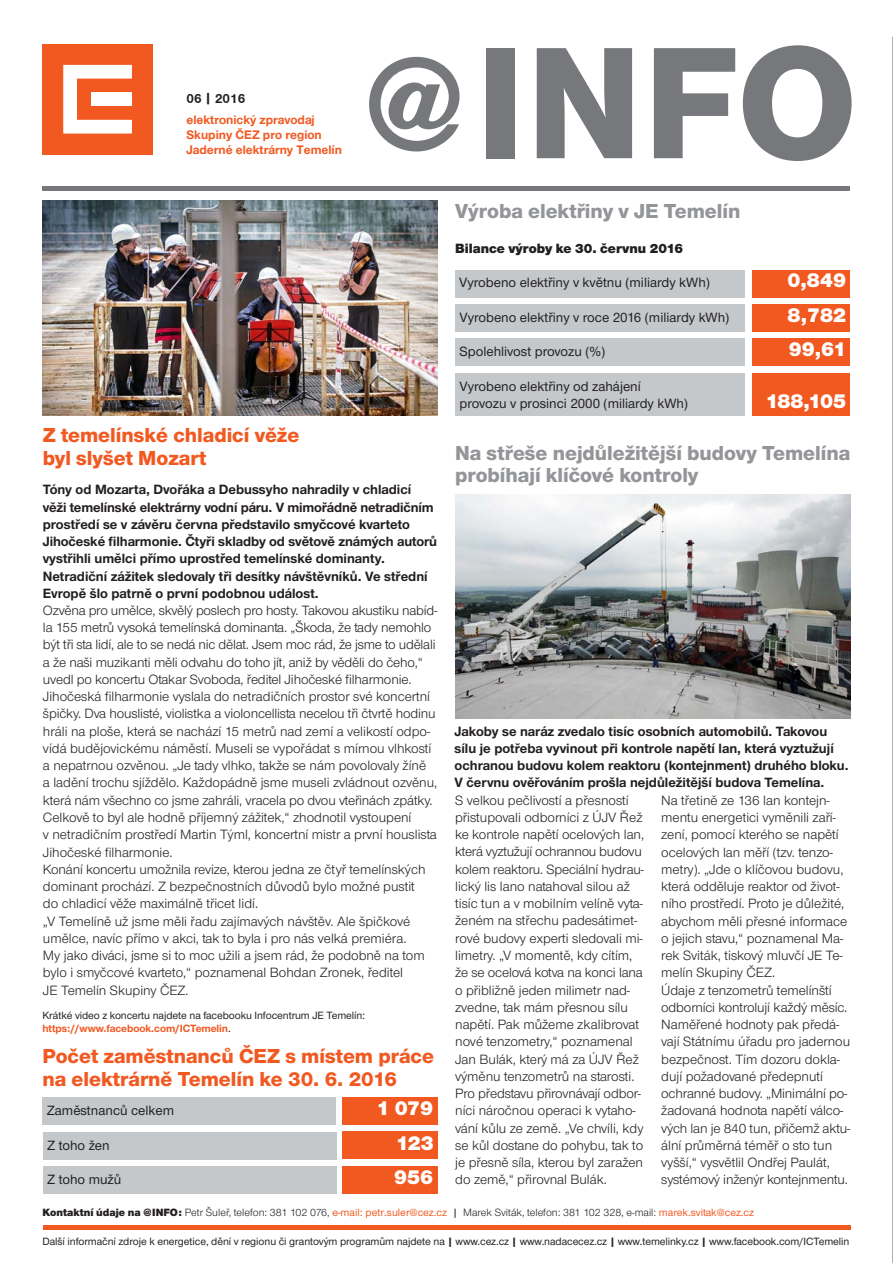
<style>
.page{position:relative;width:893px;height:1263px;background:#fff}
.page>*{position:absolute;margin:0;border:0;box-sizing:border-box;transform-origin:0 0}
.t1{font:800 165px "Nimbus CEZCE";color:#76787b}
.t2{font:800 21px/22.5px "Nimbus CEZOT";color:#f15921}
.t3{font:800 21px/22.5px "Nimbus CEZOT";color:#939598}
.t4{font:900 21px "Nimbus CEZOT";color:#fff}
.t5{font:13.95px/17.2px "Nimbus CEZOT";color:#231f20}
.t6{font:700 13.95px/17.2px "Nimbus CEZOT";color:#231f20}
.t7{font:500 13.95px/17.2px "Nimbus CEZOT";color:#231f20}
.t8{font:900 13.95px "Nimbus CEZOT";color:#231f20}
.t9{font:700 13.5px "Nimbus CEZ";color:#231f20}
.t10{font:700 12.75px/15.3px "Nimbus CEZ";color:#f15921}
.t11{font:500 10.95px/12.8px "Nimbus CEZOT";letter-spacing:-.005em;color:#231f20}
.t12{font:10.95px "Nimbus CEZOT";color:#231f20}
.s1{font-size:135px}
.s2{font-weight:700;color:#f15921}
.s3{font-weight:900}
.s4{font-weight:500;color:#f15921}
.s5{font-family:"Nimbus CEZ";font-weight:500}
.s6{font-family:"Nimbus CEZ";font-weight:700}
</style>
<div class="page">
<hr style="left:892px;top:37px;width:1px;height:1226px;background:#636366">
<div style="left:42px;top:44px;width:111px;height:110px;background:#f15921"></div>
<svg style="left:63px;top:65px;width:69px;height:69px"></svg>
<div style="left:91px;top:92px;width:40px;height:14px;background:#fff"></div>
<hr style="left:43px;top:187px;width:807px;height:4px;background:#76787b">
<hr style="left:43px;top:1225px;width:807px;height:4px;background:#f15921">
<img style="left:43px;top:201px;width:394px;height:215px">
<div style="left:43px;top:1097px;width:293px;height:28px;background:#c4c8cb"></div>
<div style="left:342px;top:1097px;width:96px;height:28px;background:#f15921"></div>
<div style="left:43px;top:1132px;width:293px;height:27px;background:#c4c8cb"></div>
<div style="left:342px;top:1131px;width:96px;height:28px;background:#f15921"></div>
<div style="left:43px;top:1166px;width:293px;height:28px;background:#c4c8cb"></div>
<div style="left:342px;top:1166px;width:96px;height:28px;background:#f15921"></div>
<div style="left:455px;top:270px;width:289px;height:27px;background:#c4c8cb"></div>
<div style="left:455px;top:338px;width:289px;height:28px;background:#c4c8cb"></div>
<div style="left:455px;top:373px;width:289px;height:43px;background:#c4c8cb"></div>
<div style="left:752px;top:270px;width:98px;height:27px;background:#f15921"></div>
<div style="left:752px;top:338px;width:98px;height:28px;background:#f15921"></div>
<div style="left:752px;top:373px;width:98px;height:43px;background:#f15921"></div>
<div style="left:455px;top:304px;width:289px;height:28px;background:#c4c8cb"></div>
<div style="left:752px;top:304px;width:98px;height:28px;background:#f15921"></div>
<img style="left:455px;top:494px;width:395px;height:224px">
<p class="t9" style="left:186px;top:90px;width:60px">06 | 2016</p>
<p class="t10" style="left:186px;top:112px;width:157px">elektronický zpravodaj<br>Skupiny ČEZ pro region<br>Jaderné elektrárny Temelín</p>
<h1 class="t1" style="left:365px;top:8px;width:494px"><span class="s1">@</span>INFO</h1>
<h2 class="t3" style="left:455px;top:200px;width:287px">Výroba elektřiny v JE Temelín</h2>
<p class="t8" style="left:455px;top:240px;width:229px">Bilance výroby ke 30. červnu 2016</p>
<p class="t7" style="left:459px;top:274px;width:252px">Vyrobeno elektřiny v květnu (miliardy kWh)</p>
<h2 class="t4" style="left:788px;top:268px;width:60px">0,849</h2>
<p class="t7" style="left:459px;top:308px;width:271px">Vyrobeno elektřiny v roce 2016 (miliardy kWh)</p>
<h2 class="t4" style="left:788px;top:302px;width:60px">8,782</h2>
<p class="t7" style="left:459px;top:343px;width:147px">Spolehlivost provozu (%)</p>
<p class="t7" style="left:459px;top:377px;width:230px">Vyrobeno elektřiny od zahájení provozu v prosinci 2000 (miliardy kWh)</p>
<h2 class="t4" style="left:789px;top:337px;width:59px">99,61</h2>
<h2 class="t4" style="left:765px;top:389px;width:82px">188,105</h2>
<h2 class="t2" style="left:43px;top:424px;width:258px">Z temelínské chladicí věže byl slyšet Mozart</h2>
<p class="t6" style="left:43px;top:481px;width:396px">Tóny od Mozarta, Dvořáka a Debussyho nahradily v chladicí věži temelínské elektrárny vodní páru. V mimořádně netradičním prostředí se v závěru června představilo smyčcové kvarteto Jihočeské filharmonie. Čtyři skladby od světově známých autorů vystřihli umělci přímo uprostřed temelínské dominanty.<br>Netradiční zážitek sledovaly tři desítky návštěvníků. Ve střední Evropě šlo patrně o první podobnou událost.</p>
<p class="t5" style="left:43px;top:602px;width:396px">Ozvěna pro umělce, skvělý poslech pro hosty. Takovou akustiku nabíd&shy;la 155 metrů vysoká temelínská dominanta. „Škoda, že tady nemohlo být tři sta lidí, ale to se nedá nic dělat. Jsem moc rád, že jsme to udělali a že naši muzikanti měli odvahu do toho jít, aniž by věděli do čeho,“ uvedl po koncertu Otakar Svoboda, ředitel Jihočeské filharmonie.<br>Jihočeská filharmonie vyslala do netradičních prostor své koncertní špičky. Dva houslisté, violistka a violoncellista necelou tři čtvrtě hodinu hráli na ploše, která se nachází 15 metrů nad zemí a velikostí odpo&shy;vídá budějovickému náměstí. Museli se vypořádat s mírnou vlhkostí a nepatrnou ozvěnou. „Je tady vlhko, takže se nám povolovaly žíně<br>a ladění trochu sjíždělo. Každopádně jsme museli zvládnout ozvěnu, která nám všechno co jsme zahráli, vracela po dvou vteřinách zpátky.<br>Celkově to byl ale hodně příjemný zážitek,“ zhodnotil vystoupení<br>v netradičním prostředí Martin Týml, koncertní mistr a první houslista Jihočeské filharmonie.<br>Konání koncertu umožnila revize, kterou jedna ze čtyř temelínských dominant prochází. Z bezpečnostních důvodů bylo možné pustit<br>do chladicí věže maximálně třicet lidí.<br>„V Temelíně už jsme měli řadu zajímavých návštěv. Ale špičkové umělce, navíc přímo v akci, tak to byla i pro nás velká premiéra.<br>My jako diváci, jsme si to moc užili a jsem rád, že podobně na tom bylo i smyčcové kvarteto,“ poznamenal Bohdan Zronek, ředitel<br>JE Temelín Skupiny ČEZ.</p>
<p class="t11" style="left:43px;top:1009px;width:324px">Krátké video z koncertu najdete na facebooku Infocentrum JE Temelín: <span class="s2">https://www.facebook.com/ICTemelin</span>.</p>
<h2 class="t2" style="left:43px;top:1045px;width:393px">Počet zaměstnanců ČEZ s místem práce na elektrárně Temelín ke 30. 6. 2016</h2>
<p class="t7" style="left:47px;top:1102px;width:129px">Zaměstnanců celkem</p>
<h2 class="t4" style="left:377px;top:1096px;width:58px">1 079</h2>
<p class="t7" style="left:47px;top:1136px;width:64px">Z toho žen</p>
<h2 class="t4" style="left:396px;top:1130px;width:40px">123</h2>
<p class="t7" style="left:47px;top:1171px;width:76px">Z toho mužů</p>
<h2 class="t4" style="left:394px;top:1165px;width:41px">956</h2>
<h2 class="t3" style="left:455px;top:441px;width:397px">Na střeše nejdůležitější budovy Temelína probíhají klíčové kontroly</h2>
<p class="t6" style="left:455px;top:722px;width:396px">Jakoby se naráz zvedalo tisíc osobních automobilů. Takovou sílu je potřeba vyvinout při kontrole napětí lan, která vyztužují ochranou budovu kolem reaktoru (kontejnment) druhého bloku.<br>V červnu ověřováním prošla nejdůležitější budova Temelína.</p>
<p class="t5" style="left:455px;top:791px;width:191px">S velkou pečlivostí a přesností přistupovali odborníci z ÚJV Řež ke kontrole napětí ocelových lan, která vyztužují ochrannou budovu kolem reaktoru. Speciální hydrau&shy;lický lis lano natahoval silou až tisíc tun a v mobilním velíně vyta&shy;ženém na střechu padesátimet&shy;rové budovy experti sledovali mi&shy;limetry. „V momentě, kdy cítím, že se ocelová kotva na konci lana o přibližně jeden milimetr nad&shy;zvedne, tak mám přesnou sílu napětí. Pak můžeme zkalibrovat nové tenzometry,“ poznamenal<br>Jan Bulák, který má za ÚJV Řež výměnu tenzometrů na starosti.<br>Pro představu přirovnávají odbor&shy;níci náročnou operaci k vytaho&shy;vání kůlu ze země. „Ve chvíli, kdy se kůl dostane do pohybu, tak to je přesně síla, kterou byl zaražen do země,“ přirovnal Bulák.</p>
<p class="t5" style="left:661px;top:792px;width:191px">Na třetině ze 136 lan kontejn&shy;mentu energetici vyměnili zaří&shy;zení, pomocí kterého se napětí ocelových lan měří (tzv. tenzo&shy;metry). „Jde o klíčovou budovu, která odděluje reaktor od život&shy;ního prostředí. Proto je důležité, abychom měli přesné informace o jejich stavu,“ poznamenal Ma&shy;rek Sviták, tiskový mluvčí JE Te&shy;melín Skupiny ČEZ.<br>Údaje z tenzometrů temelínští odborníci kontrolují každý měsíc.<br>Naměřené hodnoty pak předá&shy;vají Státnímu úřadu pro jadernou bezpečnost. Tím dozoru dokla&shy;dují požadované předepnutí ochranné budovy. „Minimální po&shy;žadovaná hodnota napětí válco&shy;vých lan je 840 tun, přičemž aktu&shy;ální průměrná téměř o sto tun vyšší,“ vysvětlil Ondřej Paulát, systémový inženýr kontejnmentu.</p>
<p class="t12" style="left:43px;top:1206px;width:713px"><span class="s3">Kontaktní údaje na @INFO:</span> Petr Šuleř, telefon: 381 102 076, <span class="s4">e-mail: petr.suler@cez.cz</span> <span class="s5">|</span> Marek Sviták, telefon: 381 102 328, e-mail: <span class="s4">marek.svitak@cez.cz</span></p>
<p class="t11" style="left:43px;top:1235px;width:808px">Další informační zdroje k energetice, dění v regionu či grantovým programům najdete na <span class="s6">|</span> www.cez.cz <span class="s6">|</span> www.nadacecez.cz <span class="s6">|</span> www.temelinky.cz <span class="s6">|</span> www.facebook.com/ICTemelin</p>
</div>
